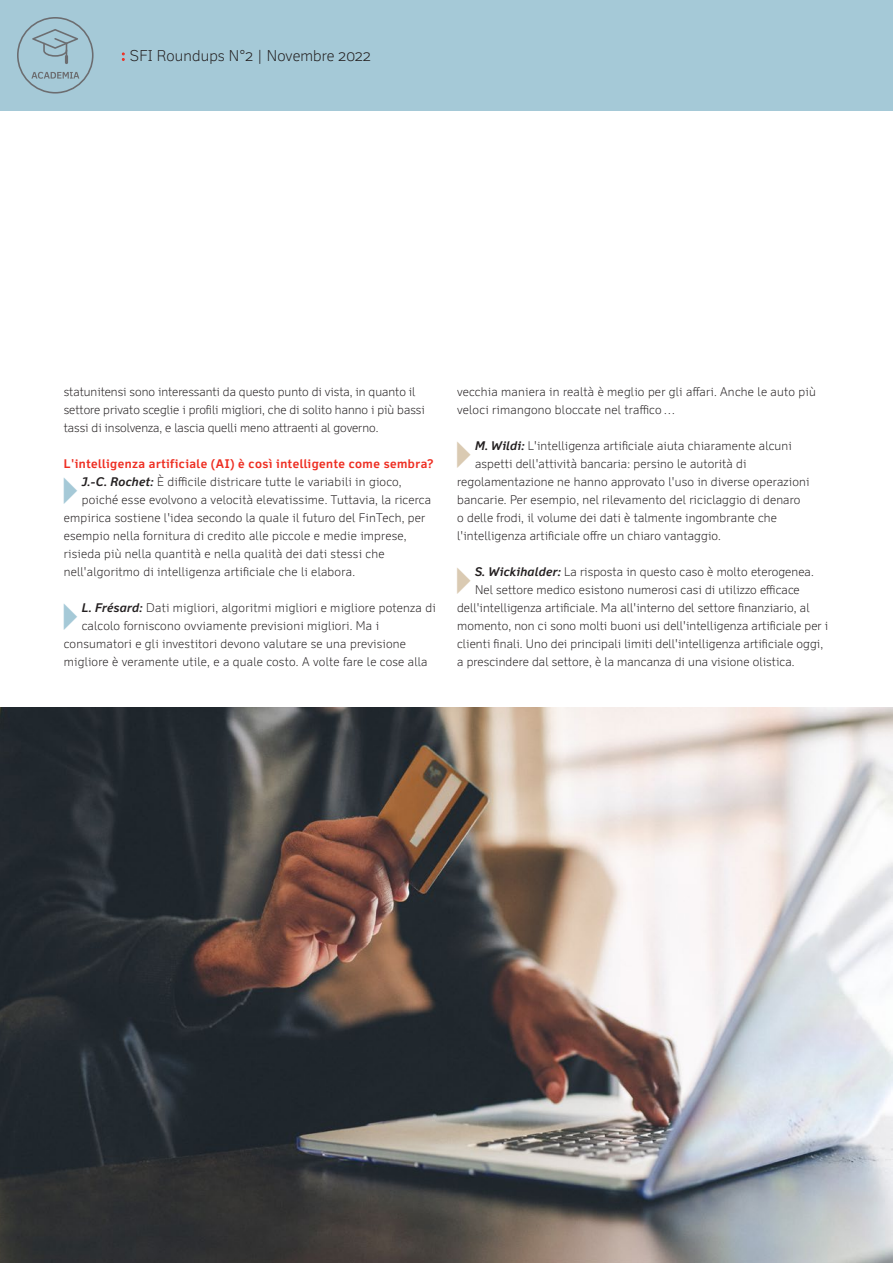
<style>
.page{position:relative;width:893px;height:1263px;background:#fff}
.page>*{position:absolute;margin:0;border:0;box-sizing:border-box;transform-origin:0 0}
.t1{font:300 15px "Felbridge Pro";letter-spacing:.01em;color:#231f20}
.Copy{font:300 12px/18px "Felbridge Pro";letter-spacing:.015em;color:#231f20}
.Subtitle_ohne_absatz{font:700 12px "Felbridge Pro";letter-spacing:.04em;color:#ee2e22}
.s1{font-family:"New Baskerville Std";font-weight:400;font-size:16.5px;color:#ee2e22}
.s2{font-weight:700;font-style:italic}
</style>
<div class="page">
<div style="left:0;top:0;width:893px;height:111px;background:#a5c9d7"></div>
<svg style="left:17px;top:17px;width:77px;height:77px"></svg>
<img style="left:0;top:708px;width:893px;height:555px">
<p class="t1" style="left:121px;top:47px;width:251px"><span class="s1">:</span> SFI Roundups N°2 | Novembre 2022</p>
<p class="Copy" style="left:64px;top:382px;width:362px">statunitensi sono interessanti da questo punto di vista, in quanto il settore privato sceglie i profili migliori, che di solito hanno i più bassi tassi di insolvenza, e lascia quelli meno attraenti al governo.</p>
<p class="Subtitle_ohne_absatz" style="left:64px;top:456px;width:371px">L'intelligenza artificiale (AI) è così intelligente come sembra?</p>
<p class="Copy" style="left:82px;top:472px;width:321px"><span class="s2">J.-C. Rochet:</span> È difficile districare tutte le variabili in gioco,</p>
<p class="Copy" style="left:82px;top:490px;width:351px">poiché esse evolvono a velocità elevatissime. Tuttavia, la ricerca</p>
<p class="Copy" style="left:64px;top:508px;width:363px">empirica sostiene l'idea secondo la quale il futuro del FinTech, per</p>
<p class="Copy" style="left:64px;top:526px;width:344px">esempio nella fornitura di credito alle piccole e medie imprese,</p>
<p class="Copy" style="left:64px;top:544px;width:322px">risieda più nella quantità e nella qualità dei dati stessi che</p>
<p class="Copy" style="left:64px;top:562px;width:293px">nell'algoritmo di intelligenza artificiale che li elabora.</p>
<p class="Copy" style="left:82px;top:598px;width:355px"><span class="s2">L. Frésard:</span> Dati migliori, algoritmi migliori e migliore potenza di</p>
<p class="Copy" style="left:82px;top:616px;width:299px">calcolo forniscono ovviamente previsioni migliori. Ma i</p>
<p class="Copy" style="left:64px;top:634px;width:344px">consumatori e gli investitori devono valutare se una previsione</p>
<p class="Copy" style="left:64px;top:652px;width:365px">migliore è veramente utile, e a quale costo. A volte fare le cose alla</p>
<p class="Copy" style="left:457px;top:382px;width:360px">vecchia maniera in realtà è meglio per gli affari. Anche le auto più veloci rimangono bloccate nel traffico…</p>
<p class="Copy" style="left:475px;top:436px;width:318px"><span class="s2">M. Wildi:</span> L'intelligenza artificiale aiuta chiaramente alcuni</p>
<p class="Copy" style="left:475px;top:454px;width:273px">aspetti dell'attività bancaria: persino le autorità di</p>
<p class="Copy" style="left:457px;top:472px;width:354px">regolamentazione ne hanno approvato l'uso in diverse operazioni</p>
<p class="Copy" style="left:457px;top:490px;width:345px">bancarie. Per esempio, nel rilevamento del riciclaggio di denaro</p>
<p class="Copy" style="left:457px;top:508px;width:321px">o delle frodi, il volume dei dati è talmente ingombrante che</p>
<p class="Copy" style="left:457px;top:526px;width:265px">l'intelligenza artificiale offre un chiaro vantaggio.</p>
<p class="Copy" style="left:475px;top:562px;width:340px"><span class="s2">S. Wickihalder:</span> La risposta in questo caso è molto eterogenea.</p>
<p class="Copy" style="left:475px;top:580px;width:326px">Nel settore medico esistono numerosi casi di utilizzo efficace</p>
<p class="Copy" style="left:457px;top:598px;width:354px">dell'intelligenza artificiale. Ma all'interno del settore finanziario, al</p>
<p class="Copy" style="left:457px;top:616px;width:373px">momento, non ci sono molti buoni usi dell'intelligenza artificiale per i</p>
<p class="Copy" style="left:457px;top:634px;width:367px">clienti finali. Uno dei principali limiti dell'intelligenza artificiale oggi,</p>
<p class="Copy" style="left:457px;top:652px;width:339px">a prescindere dal settore, è la mancanza di una visione olistica.</p>
</div>
